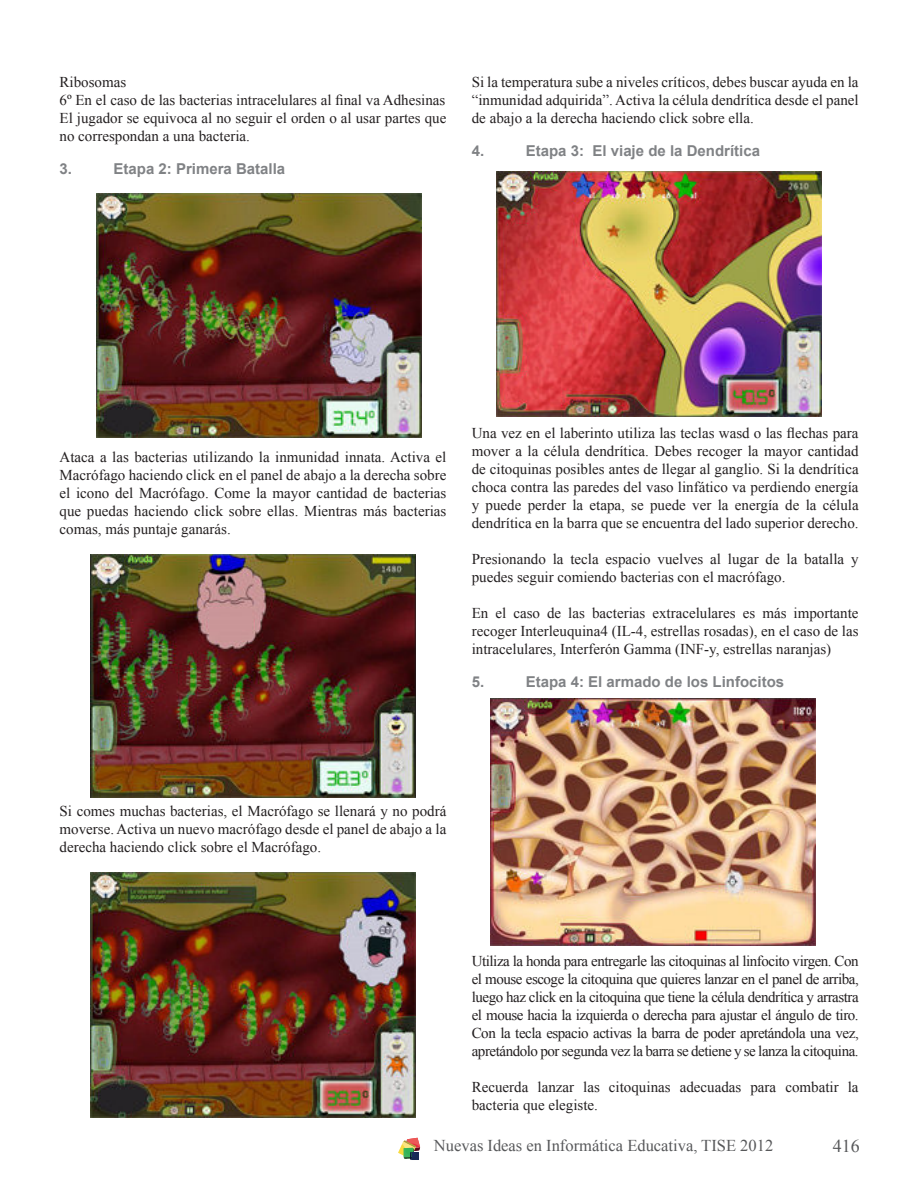
<style>
.page{position:relative;width:918px;height:1188px;background:#fff}
.page>*{position:absolute;margin:0;border:0;box-sizing:border-box;transform-origin:0 0}
.t1{font:18px "Times New Roman";color:#57585a}
.t2{font:16.5px "Times New Roman";color:#57585a}
.t3{font:15px/18px "Times New Roman";color:#231f20;text-align:justify}
.t4{font:700 15px "Arial";color:#808285}
</style>
<div class="page">
<svg style="left:398px;top:1138px;width:22px;height:22px"></svg>
<img style="left:90px;top:555px;width:326px;height:243px">
<img style="left:90px;top:873px;width:326px;height:244px">
<img style="left:97px;top:194px;width:325px;height:244px">
<img style="left:496px;top:172px;width:325px;height:244px">
<img style="left:491px;top:698px;width:325px;height:247px">
<p class="t3" style="left:60px;top:74px;width:388px;text-align:left">Ribosomas<br>6º En el caso de las bacterias intracelulares al inal va Adhesinas El jugador se equivoca al no seguir el orden o al usar partes que no correspondan a una bacteria.</p>
<p class="t4" style="left:60px;top:163px;width:14px">3.</p>
<p class="t4" style="left:114px;top:163px;width:173px">Etapa 2: Primera Batalla</p>
<p class="t3" style="left:472px;top:74px;width:388px">Si la temperatura sube a niveles críticos, debes buscar ayuda en la “inmunidad adquirida”. Activa la célula dendrítica desde el panel de abajo a la derecha haciendo click sobre ella.</p>
<p class="t4" style="left:472px;top:145px;width:14px">4.</p>
<p class="t4" style="left:526px;top:145px;width:236px">Etapa 3: El viaje de la Dendrítica</p>
<p class="t3" style="left:60px;top:449px;width:388px">Ataca a las bacterias utilizando la inmunidad innata. Activa el Macrófago haciendo click en el panel de abajo a la derecha sobre el icono del Macrófago. Come la mayor cantidad de bacterias que puedas haciendo click sobre ellas. Mientras más bacterias comas, más puntaje ganarás.</p>
<p class="t3" style="left:472px;top:424px;width:388px">Una vez en el laberinto utiliza las teclas wasd o las lechas para mover a la célula dendrítica. Debes recoger la mayor cantidad de citoquinas posibles antes de llegar al ganglio. Si la dendrítica choca contra las paredes del vaso linfático va perdiendo energía y puede perder la etapa, se puede ver la energía de la célula dendrítica en la barra que se encuentra del lado superior derecho.</p>
<p class="t3" style="left:472px;top:551px;width:388px">Presionando la tecla espacio vuelves al lugar de la batalla y puedes seguir comiendo bacterias con el macrófago.</p>
<p class="t3" style="left:472px;top:605px;width:388px">En el caso de las bacterias extracelulares es más importante recoger Interleuquina4 (IL-4, estrellas rosadas), en el caso de las intracelulares, Interferón Gamma (INF-y, estrellas naranjas)</p>
<p class="t4" style="left:472px;top:676px;width:14px">5.</p>
<p class="t4" style="left:526px;top:676px;width:260px">Etapa 4: El armado de los Linfocitos</p>
<p class="t3" style="left:60px;top:803px;width:388px">Si comes muchas bacterias, el Macrófago se llenará y no podrá moverse. Activa un nuevo macrófago desde el panel de abajo a la derecha haciendo click sobre el Macrófago.</p>
<p class="t3" style="left:472px;top:953px;width:389px">Utiliza la honda para entregarle las citoquinas al linfocito virgen. Con el mouse escoge la citoquina que quieres lanzar en el panel de arriba, luego haz click en la citoquina que tiene la célula dendrítica y arrastra el mouse hacia la izquierda o derecha para ajustar el ángulo de tiro.<br>Con la tecla espacio activas la barra de poder apretándola una vez, apretándolo por segunda vez la barra se detiene y se lanza la citoquina.</p>
<p class="t3" style="left:472px;top:1079px;width:388px">Recuerda lanzar las citoquinas adecuadas para combatir la bacteria que elegiste.</p>
<p class="t2" style="left:434px;top:1139px;width:341px">Nuevas Ideas en Informática Educativa, TISE 2012</p>
<p class="t1" style="left:833px;top:1139px;width:28px">416</p>
</div>
